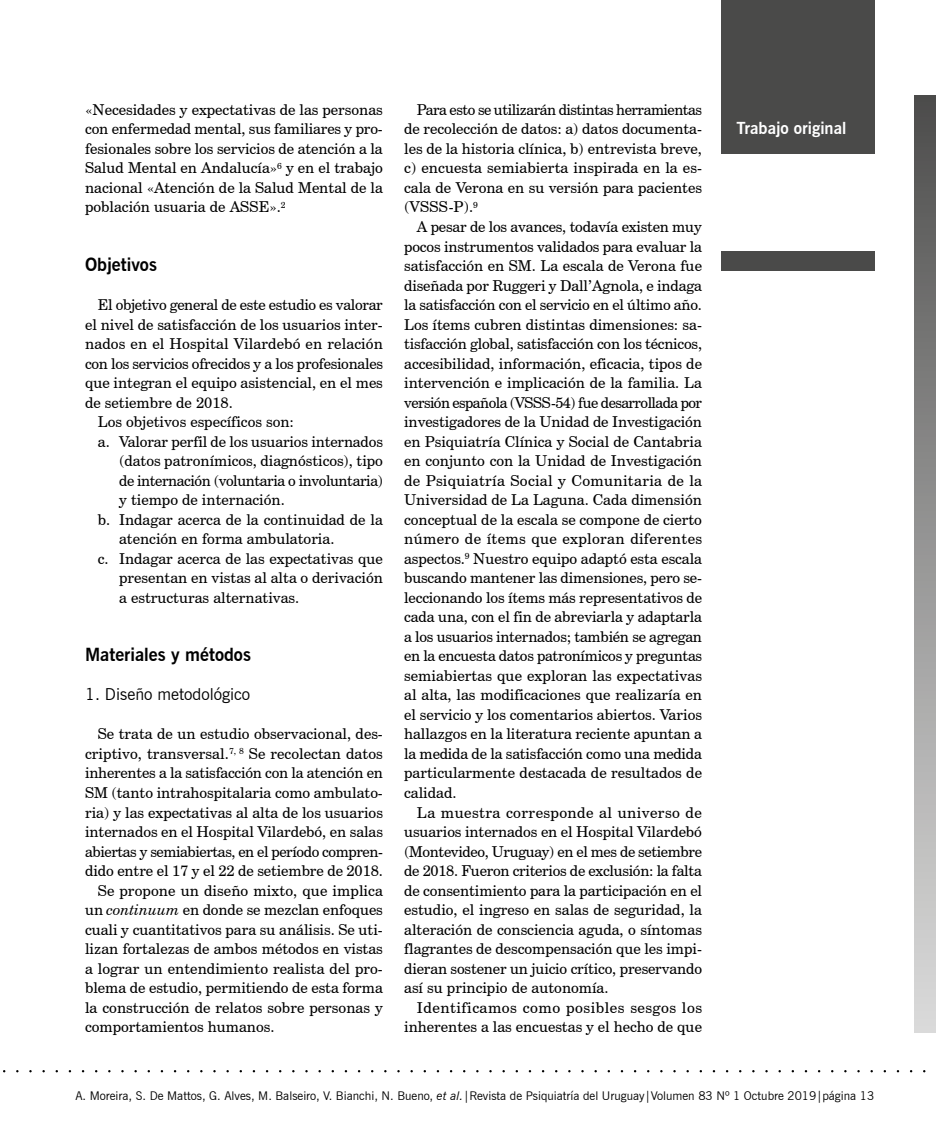
<style>
.page{position:relative;width:936px;height:1132px;background:#fff}
.page>*{position:absolute;margin:0;border:0;box-sizing:border-box;transform-origin:0 0}
.t1{font:700 18px "News Gothic BT";color:#000}
.t2{font:16.5px "News Gothic BT";color:#000}
.t3{font:700 16.5px "News Gothic BT";color:#fff}
.t4{font:15px/19.5px "Century Schoolbook BT";color:#000;text-align:justify}
.t5{font:15px "Century Schoolbook BT";letter-spacing:-.025em;color:#000}
.t6{font:15px/19.5px "Century Schoolbook BT";letter-spacing:.03em;color:#000;text-align:right}
.t7{font:15px "Century Schoolbook BT";letter-spacing:-.02em;color:#000}
.t8{font:12px "News Gothic BT";color:#000}
.s1{font-style:italic}
</style>
<div class="page">
<div style="left:721px;top:251px;width:153px;height:20px;background:#4a4a49"></div>
<div style="left:914px;top:95px;width:21px;height:936px;background:linear-gradient(to bottom,#4f4f4e,#ddd)"></div>
<div style="left:721px;top:0;width:153px;height:154px;background:#4a4a49"></div>
<p class="t4" style="left:85px;top:100px;width:299px">«Necesidades y expectativas de las personas con enfermedad mental, sus familiares y pro&shy;fesionales sobre los servicios de atención a la Salud Mental en Andalucía»<sup>6</sup> y en el trabajo nacional «Atención de la Salud Mental de la población usuaria de ASSE».<sup>2</sup></p>
<p class="t1" style="left:85px;top:253px;width:73px">Objetivos</p>
<p class="t7" style="left:98px;top:295px;width:286px">El objetivo general de este estudio es valorar</p>
<p class="t4" style="left:85px;top:314px;width:299px">el nivel de satisfacción de los usuarios inter-</p>
<p class="t4" style="left:85px;top:334px;width:299px">nados en el Hospital Vilardebó en relación</p>
<p class="t4" style="left:85px;top:353px;width:299px">con los servicios ofrecidos y a los profesionales</p>
<p class="t4" style="left:85px;top:373px;width:299px">que integran el equipo asistencial, en el mes</p>
<p class="t4" style="left:85px;top:392px;width:149px">de setiembre de 2018.</p>
<p class="t4" style="left:98px;top:412px;width:198px">Los objetivos específicos son:</p>
<p class="t4" style="left:98px;top:431px;width:286px">a. Valorar perfil de los usuarios internados</p>
<p class="t4" style="left:119px;top:451px;width:265px">(datos patronímicos, diagnósticos), tipo</p>
<p class="t5" style="left:119px;top:471px;width:265px">de internación (voluntaria o involuntaria)</p>
<p class="t4" style="left:119px;top:490px;width:167px">y tiempo de internación.</p>
<p class="t4" style="left:98px;top:509px;width:286px">b. Indagar acerca de la continuidad de la</p>
<p class="t4" style="left:119px;top:529px;width:217px">atención en forma ambulatoria.</p>
<p class="t4" style="left:98px;top:548px;width:286px">c. Indagar acerca de las expectativas que</p>
<p class="t4" style="left:119px;top:568px;width:265px">presentan en vistas al alta o derivación</p>
<p class="t4" style="left:119px;top:587px;width:182px">a estructuras alternativas.</p>
<p class="t1" style="left:85px;top:643px;width:167px">Materiales y métodos</p>
<p class="t2" style="left:85px;top:684px;width:167px">1. Diseño metodológico</p>
<p class="t4" style="left:98px;top:724px;width:286px">Se trata de un estudio observacional, des-</p>
<p class="t4" style="left:85px;top:743px;width:299px">criptivo, transversal.<sup>7,</sup> <sup>8</sup> Se recolectan datos</p>
<p class="t4" style="left:85px;top:763px;width:299px">inherentes a la satisfacción con la atención en</p>
<p class="t4" style="left:85px;top:782px;width:299px">SM (tanto intrahospitalaria como ambulato-</p>
<p class="t4" style="left:85px;top:802px;width:299px">ria) y las expectativas al alta de los usuarios</p>
<p class="t4" style="left:85px;top:821px;width:299px">internados en el Hospital Vilardebó, en salas</p>
<p class="t5" style="left:85px;top:841px;width:299px">abiertas y semiabiertas, en el período compren-</p>
<p class="t4" style="left:85px;top:860px;width:299px">dido entre el 17 y el 22 de setiembre de 2018.</p>
<p class="t4" style="left:98px;top:880px;width:286px">Se propone un diseño mixto, que implica</p>
<p class="t4" style="left:85px;top:899px;width:299px">un <span class="s1">continuum</span> en donde se mezclan enfoques</p>
<p class="t4" style="left:85px;top:919px;width:299px">cuali y cuantitativos para su análisis. Se uti-</p>
<p class="t4" style="left:85px;top:938px;width:299px">lizan fortalezas de ambos métodos en vistas</p>
<p class="t4" style="left:85px;top:958px;width:299px">a lograr un entendimiento realista del pro-</p>
<p class="t4" style="left:85px;top:977px;width:299px">blema de estudio, permitiendo de esta forma</p>
<p class="t4" style="left:85px;top:997px;width:299px">la construcción de relatos sobre personas y</p>
<p class="t4" style="left:85px;top:1016px;width:191px">comportamientos humanos.</p>
<p class="t4" style="left:404px;top:100px;width:299px;text-indent:13px">Para esto se utilizarán distintas herramientas de recolección de datos: a) datos documenta&shy;les de la historia clínica, b) entrevista breve, c) encuesta semiabierta inspirada en la es&shy;cala de Verona en su versión para pacientes (VSSS-P).<sup>9</sup></p>
<p class="t4" style="left:404px;top:217px;width:299px;text-indent:13px">A pesar de los avances, todavía existen muy pocos instrumentos validados para evaluar la satisfacción en SM. La escala de Verona fue diseñada por Ruggeri y Dall’Agnola, e indaga la satisfacción con el servicio en el último año.<br>Los ítems cubren distintas dimensiones: sa&shy;tisfacción global, satisfacción con los técnicos, accesibilidad, información, eficacia, tipos de intervención e implicación de la familia. La versión española (VSSS-54) fue desarrollada por investigadores de la Unidad de Investigación en Psiquiatría Clínica y Social de Cantabria en conjunto con la Unidad de Investigación de Psiquiatría Social y Comunitaria de la Universidad de La Laguna. Cada dimensión conceptual de la escala se compone de cierto número de ítems que exploran diferentes aspectos.<sup>9</sup> Nuestro equipo adaptó esta escala buscando mantener las dimensiones, pero se&shy;leccionando los ítems más representativos de cada una, con el fin de abreviarla y adaptarla a los usuarios internados; también se agregan en la encuesta datos patronímicos y preguntas semiabiertas que exploran las expectativas al alta, las modificaciones que realizaría en el servicio y los comentarios abiertos. Varios hallazgos en la literatura reciente apuntan a la medida de la satisfacción como una medida particularmente destacada de resultados de calidad.</p>
<p class="t4" style="left:404px;top:802px;width:299px;text-indent:13px">La muestra corresponde al universo de usuarios internados en el Hospital Vilardebó (Montevideo, Uruguay) en el mes de setiembre de 2018. Fueron criterios de exclusión: la falta de consentimiento para la participación en el estudio, el ingreso en salas de seguridad, la alteración de consciencia aguda, o síntomas flagrantes de descompensación que les impi&shy;dieran sostener un juicio crítico, preservando así su principio de autonomía.</p>
<p class="t6" style="left:404px;top:997px;width:299px">Identificamos como posibles sesgos los inherentes a las encuestas y el hecho de que</p>
<p class="t3" style="left:736px;top:118px;width:111px">Trabajo original</p>
<p class="t8" style="left:75px;top:1087px;width:800px">A. Moreira, S. De Mattos, G. Alves, M. Balseiro, V. Bianchi, N. Bueno, <span class="s1">et al.</span>|Revista de Psiquiatría del Uruguay|Volumen 83 Nº 1 Octubre 2019|página 13</p>
</div>
